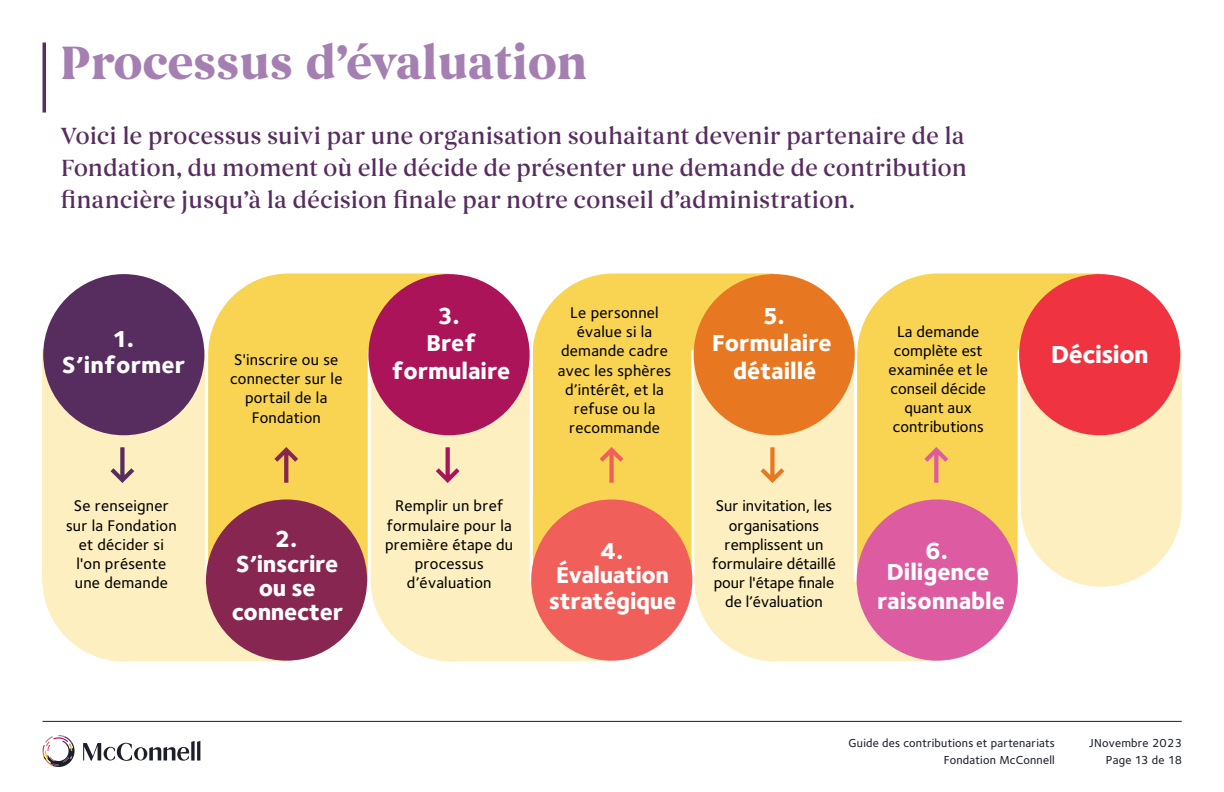
<style>
.page{position:relative;width:1224px;height:792px;background:#fff}
.page>*{position:absolute;margin:0;border:0;box-sizing:border-box;transform-origin:0 0}
.Main_Header{font:700 48px "Begum";letter-spacing:-.01em;color:#a57fb2}
.t1{font:800 25.5px "Foundry Sterling";letter-spacing:-.02em;color:#fff}
.section_cover_-_Intro{font:500 24px/32px "Begum";letter-spacing:-.005em;color:#572c5f;text-align:justify}
.t2{font:800 24px/27.9px "Foundry Sterling";letter-spacing:-.005em;color:#fff;text-align:center}
.t3{font:500 16px/19.2px "Foundry Sterling";letter-spacing:.015em;color:#000;text-align:center}
.t4{font:500 12px/17.1px "Foundry Sterling";letter-spacing:.02em;color:#1c1f2a;text-align:right}
</style>
<div class="page">
<hr style="left:43px;top:721px;width:1139px;height:1px;background:#1c1f2a">
<svg style="left:83px;top:741px;width:117px;height:20px"></svg>
<svg style="left:43px;top:735px;width:32px;height:32px"></svg>
<hr style="left:43px;top:43px;width:3px;height:70px;background:#572c5f">
<div style="left:1021px;top:426px;width:161px;height:161px;background:#fdefbf;border-radius:50%"></div>
<svg style="left:208px;top:273px;width:241px;height:82px;background:#f9d764"></svg>
<svg style="left:533px;top:273px;width:241px;height:82px;background:#f9d763"></svg>
<svg style="left:857px;top:273px;width:243px;height:82px;background:#f9d764"></svg>
<svg style="left:43px;top:583px;width:243px;height:79px;background:#fdf0c5"></svg>
<svg style="left:371px;top:582px;width:240px;height:80px;background:#fdf0c6"></svg>
<svg style="left:694px;top:583px;width:243px;height:79px;background:#fdf0c6"></svg>
<div style="left:43px;top:349px;width:162px;height:234px;background:#fdefbf"></div>
<div style="left:368px;top:349px;width:162px;height:234px;background:#fdefbf"></div>
<div style="left:693px;top:349px;width:163px;height:234px;background:#fdefbf"></div>
<div style="left:1019px;top:349px;width:163px;height:157px;background:#fdefbf"></div>
<div style="left:205px;top:355px;width:163px;height:228px;background:#f9d352"></div>
<div style="left:533px;top:355px;width:158px;height:227px;background:#f9d352"></div>
<div style="left:856px;top:355px;width:162px;height:228px;background:#f9d352"></div>
<svg style="left:111px;top:447px;width:23px;height:36px"></svg>
<svg style="left:436px;top:447px;width:24px;height:36px"></svg>
<svg style="left:761px;top:447px;width:23px;height:36px"></svg>
<svg style="left:274px;top:447px;width:24px;height:36px"></svg>
<svg style="left:600px;top:447px;width:23px;height:36px"></svg>
<svg style="left:924px;top:447px;width:24px;height:36px"></svg>
<hr style="left:205px;top:303px;width:3px;height:278px;background:#fff">
<hr style="left:368px;top:351px;width:3px;height:284px;background:#fff">
<hr style="left:691px;top:351px;width:3px;height:290px;background:#fff">
<hr style="left:1018px;top:351px;width:3px;height:290px;background:#fff">
<hr style="left:854px;top:265px;width:3px;height:316px;background:#fff">
<div style="left:206px;top:499px;width:161px;height:162px;background:#872651;border-radius:50%"></div>
<div style="left:531px;top:499px;width:161px;height:162px;background:#f15f5a;border-radius:50%"></div>
<div style="left:857px;top:499px;width:161px;height:162px;background:#dd5ba1;border-radius:50%"></div>
<div style="left:43px;top:274px;width:161px;height:161px;background:#572c5f;border-radius:50%"></div>
<div style="left:368px;top:274px;width:162px;height:161px;background:#ac145a;border-radius:50%"></div>
<div style="left:694px;top:274px;width:161px;height:161px;background:#e87722;border-radius:50%"></div>
<div style="left:1019px;top:274px;width:161px;height:161px;background:#ef3340;border-radius:50%"></div>
<h1 class="Main_Header" style="left:60px;top:33px;width:530px">Processus d’évaluation</h1>
<p class="section_cover_-_Intro" style="left:61px;top:121px;width:908px">Voici le processus suivi par une organisation souhaitant devenir partenaire de la Fondation, du moment où elle décide de présenter une demande de contribution financière jusqu’à la décision finale par notre conseil d’administration.</p>
<p class="t2" style="left:62px;top:327px;width:124px;line-height:26px">1.<br>S’informer</p>
<p class="t3" style="left:230px;top:350px;width:114px">S'inscrire ou se connecter sur le portail de la<br>Fondation</p>
<p class="t3" style="left:558px;top:303px;width:115px">Le personnel évalue si la demande cadre avec les sphères d’intérêt, et la refuse ou la recommande</p>
<p class="t2" style="left:392px;top:303px;width:120px">3.<br>Bref formulaire</p>
<p class="t2" style="left:712px;top:303px;width:121px">5.<br>Formulaire détaillé</p>
<p class="t3" style="left:889px;top:322px;width:101px">La demande complète est examinée et le conseil décide quant aux contributions</p>
<p class="t3" style="left:66px;top:497px;width:112px">Se renseigner sur la Fondation et décider si l'on présente une demande</p>
<p class="t3" style="left:385px;top:497px;width:130px">Remplir un bref formulaire pour la première étape du processus d’évaluation</p>
<p class="t3" style="left:712px;top:497px;width:125px">Sur invitation, les organisations remplissent un formulaire détaillé pour l'étape finale de l’évaluation</p>
<p class="t2" style="left:232px;top:527px;width:113px;line-height:24.6px">2.<br>S’inscrire ou se connecter</p>
<p class="t2" style="left:549px;top:540px;width:129px;line-height:25px">4.<br>Évaluation stratégique</p>
<p class="t2" style="left:887px;top:541px;width:104px;line-height:21.3px">6.<br>Diligence</p>
<p class="t2" style="left:877px;top:588px;width:129px">raisonnable</p>
<p class="t1" style="left:1051px;top:339px;width:99px">Décision</p>
<p class="t4" style="left:849px;top:734px;width:208px">Guide des contributions et partenariats<br>Fondation McConnell</p>
<p class="t4" style="left:1089px;top:735px;width:94px">JNovembre 2023<br>Page 13 de 18</p>
</div>
